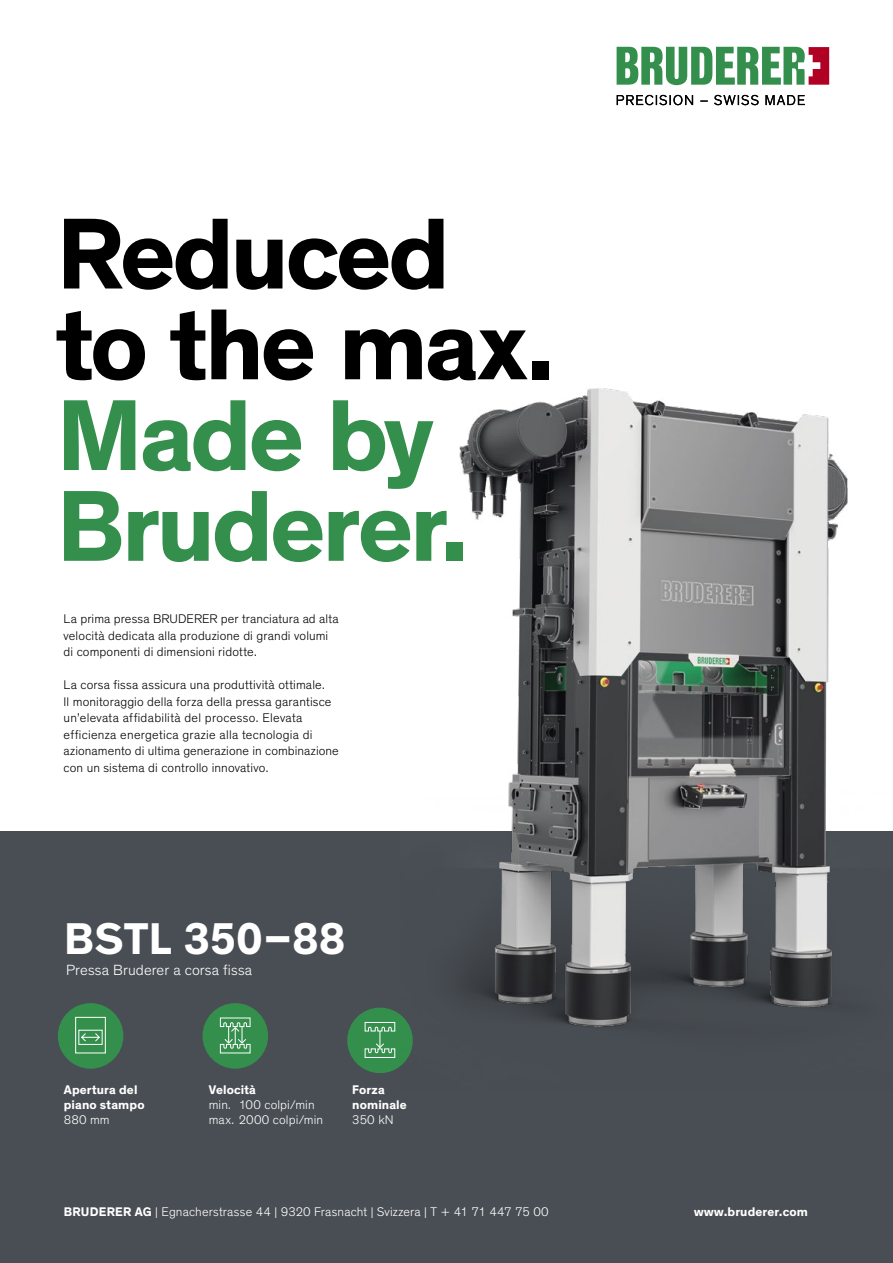
<style>
.page{position:relative;width:893px;height:1263px;background:#fff}
.page>*{position:absolute;margin:0;border:0;box-sizing:border-box;transform-origin:0 0}
.t1{font:700 102.6px/90.8px "Theinhardt";letter-spacing:-.03em;color:#000}
.t2{font:700 102.6px/90.8px "Theinhardt";letter-spacing:-.035em;color:#348f4d}
.t3{font:700 45.3px "Theinhardt";letter-spacing:.005em;color:#fff}
.t4{font:300 15px "Theinhardt";letter-spacing:.005em;color:#fff}
.t5{font:300 12.75px/16.5px "Theinhardt";letter-spacing:.01em;color:#000}
.t6{font:300 12.75px/15px "Theinhardt";letter-spacing:.01em;color:#fff}
.t7{font:700 12.75px/15px "Theinhardt";letter-spacing:.01em;color:#fff}
.s1{font-weight:700}
</style>
<div class="page">
<div style="left:0;top:831px;width:893px;height:432px;background:#494e54"></div>
<div style="left:58px;top:1003px;width:65px;height:66px;background:#348f4d;border-radius:50%"></div>
<div style="left:75px;top:1017px;width:31px;height:36px;border:1px solid #fff"></div>
<div style="left:78px;top:1030px;width:25px;height:15px;border:1px solid #fff"></div>
<svg style="left:81px;top:1033px;width:19px;height:9px"></svg>
<div style="left:203px;top:1003px;width:65px;height:66px;background:#348f4d;border-radius:50%"></div>
<svg style="left:219px;top:1017px;width:32px;height:37px"></svg>
<div style="left:347px;top:1007px;width:66px;height:66px;background:#348f4d;border-radius:50%"></div>
<svg style="left:364px;top:1022px;width:32px;height:36px"></svg>
<svg style="left:617px;top:47px;width:212px;height:38px"></svg>
<svg style="left:617px;top:95px;width:188px;height:10px"></svg>
<img style="left:401px;top:388px;width:447px;height:678px">
<h1 class="t1" style="left:57px;top:211px;width:500px">Reduced to the max.</h1>
<h1 class="t2" style="left:57px;top:393px;width:414px">Made by<br>Bruderer.</h1>
<p class="t5" style="left:64px;top:611px;width:277px">La prima pressa BRUDERER per tranciatura ad alta velocità dedicata alla produzione di grandi volumi di componenti di dimensioni ridotte.</p>
<p class="t5" style="left:64px;top:677px;width:277px">La corsa fissa assicura una produttività ottimale.<br>Il monitoraggio della forza della pressa garantisce un’elevata affidabilità del processo. Elevata efficienza energetica grazie alla tecnologia di azionamento di ultima generazione in combinazione con un sistema di controllo innovativo.</p>
<h2 class="t3" style="left:64px;top:911px;width:283px">BSTL 350–88</h2>
<p class="t4" style="left:66px;top:962px;width:188px">Pressa Bruderer a corsa fissa</p>
<p class="t7" style="left:64px;top:1083px;width:82px">Apertura del piano stampo</p>
<p class="t6" style="left:64px;top:1113px;width:47px">880 mm</p>
<p class="t7" style="left:209px;top:1083px;width:49px">Velocità</p>
<p class="t6" style="left:209px;top:1098px;width:116px">min. 100 colpi/min max. 2000 colpi/min</p>
<p class="t7" style="left:352px;top:1083px;width:56px">Forza nominale</p>
<p class="t6" style="left:352px;top:1113px;width:43px">350 kN</p>
<p class="t6" style="left:64px;top:1204px;width:486px"><span class="s1">BRUDERER AG</span> | Egnacherstrasse 44 | 9320 Frasnacht | Svizzera | T + 41 71 447 75 00</p>
<p class="t7" style="left:694px;top:1205px;width:115px">www.bruderer.com</p>
</div>
